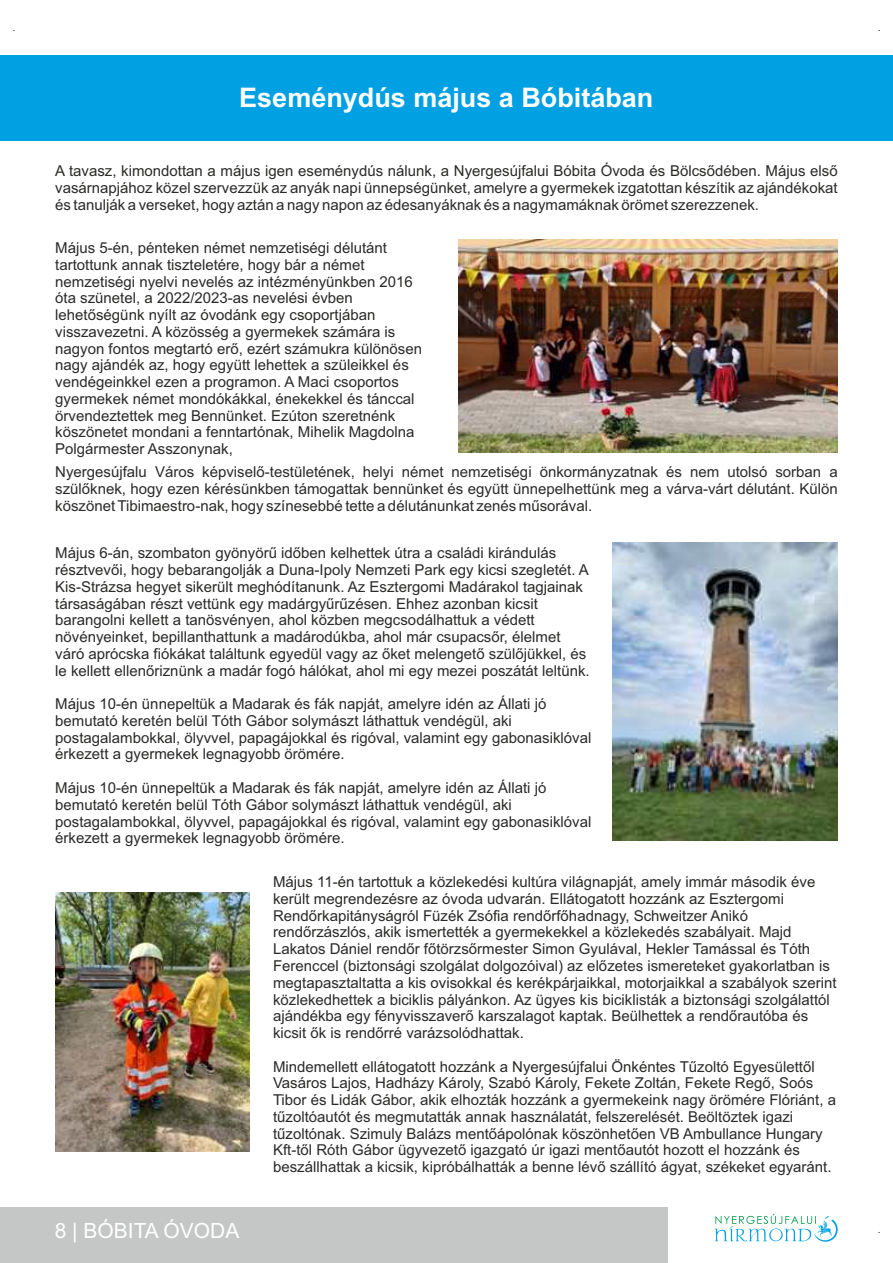
<style>
.page{position:relative;width:893px;height:1263px;background:#fff}
.page>*{position:absolute;margin:0;border:0;box-sizing:border-box;transform-origin:0 0}
.t1{font:700 27px "Arial";color:#fefefe}
.t2{font:21px "Arial";color:#fefefe}
.t3{font:15px/16.8px "Arial";color:#2b2a29}
</style>
<div class="page">
<div style="left:0;top:1208px;width:668px;height:55px;background:#c5c6c6"></div>
<svg style="left:715px;top:1214px;width:123px;height:28px"></svg>
<div style="left:0;top:55px;width:893px;height:85px;background:#00a0e3"></div>
<img style="left:458px;top:240px;width:380px;height:213px">
<img style="left:613px;top:542px;width:225px;height:298px">
<img style="left:55px;top:892px;width:195px;height:260px">
<h1 class="t1" style="left:239px;top:88px;width:416px">Eseménydús május a Bóbitában</h1>
<p class="t3" style="left:55px;top:164px;width:784px;text-align:justify">A tavasz, kimondottan a május igen eseménydús nálunk, a Nyergesújfalui Bóbita Óvoda és Bölcsődében. Május első vasárnapjához közel szervezzük az anyák napi ünnepségünket, amelyre a gyermekek izgatottan készítik az ajándékokat és tanulják a verseket, hogy aztán a nagy napon az édesanyáknak és a nagymamáknak örömet szerezzenek.</p>
<p class="t3" style="left:55px;top:241px;width:368px">Május 5-én, pénteken német nemzetiségi délutánt tartottunk annak tiszteletére, hogy bár a német nemzetiségi nyelvi nevelés az intézményünkben 2016 óta szünetel, a 2022/2023-as nevelési évben lehetőségünk nyílt az óvodánk egy csoportjában visszavezetni. A közösség a gyermekek számára is nagyon fontos megtartó erő, ezért számukra különösen nagy ajándék az, hogy együtt lehettek a szüleikkel és vendégeinkkel ezen a programon. A Maci csoportos gyermekek német mondókákkal, énekekkel és tánccal örvendeztettek meg Bennünket. Ezúton szeretnénk köszönetet mondani a fenntartónak, Mihelik Magdolna Polgármester Asszonynak,</p>
<p class="t3" style="left:55px;top:465px;width:784px;text-align:justify">Nyergesújfalu Város képviselő-testületének, helyi német nemzetiségi önkormányzatnak és nem utolsó sorban a szülőknek, hogy ezen kérésünkben támogattak bennünket és együtt ünnepelhettünk meg a várva-várt délutánt. Külön köszönet Tibimaestro-nak, hogy színesebbé tette a délutánunkat zenés műsorával.</p>
<p class="t3" style="left:55px;top:546px;width:536px">Május 6-án, szombaton gyönyörű időben kelhettek útra a családi kirándulás résztvevői, hogy bebarangolják a Duna-Ipoly Nemzeti Park egy kicsi szegletét. A Kis-Strázsa hegyet sikerült meghódítanunk. Az Esztergomi Madárakol tagjainak társaságában részt vettünk egy madárgyűrűzésen. Ehhez azonban kicsit barangolni kellett a tanösvényen, ahol közben megcsodálhattuk a védett növényeinket, bepillanthattunk a madárodúkba, ahol már csupacsőr, élelmet váró aprócska fiókákat találtunk egyedül vagy az őket melengető szülőjükkel, és le kellett ellenőriznünk a madár fogó hálókat, ahol mi egy mezei poszátát leltünk.</p>
<p class="t3" style="left:55px;top:697px;width:538px">Május 10-én ünnepeltük a Madarak és fák napját, amelyre idén az Állati jó bemutató keretén belül Tóth Gábor solymászt láthattuk vendégül, aki postagalambokkal, ölyvvel, papagájokkal és rigóval, valamint egy gabonasiklóval érkezett a gyermekek legnagyobb örömére.</p>
<p class="t3" style="left:55px;top:781px;width:538px">Május 10-én ünnepeltük a Madarak és fák napját, amelyre idén az Állati jó bemutató keretén belül Tóth Gábor solymászt láthattuk vendégül, aki postagalambokkal, ölyvvel, papagájokkal és rigóval, valamint egy gabonasiklóval érkezett a gyermekek legnagyobb örömére.</p>
<p class="t3" style="left:273px;top:875px;width:565px">Május 11-én tartottuk a közlekedési kultúra világnapját, amely immár második éve került megrendezésre az óvoda udvarán. Ellátogatott hozzánk az Esztergomi Rendőrkapitányságról Füzék Zsófia rendőrfőhadnagy, Schweitzer Anikó rendőrzászlós, akik ismertették a gyermekekkel a közlekedés szabályait. Majd Lakatos Dániel rendőr főtörzsőrmester Simon Gyulával, Hekler Tamással és Tóth Ferenccel (biztonsági szolgálat dolgozóival) az előzetes ismereteket gyakorlatban is megtapasztaltatta a kis ovisokkal és kerékpárjaikkal, motorjaikkal a szabályok szerint közlekedhettek a biciklis pályánkon. Az ügyes kis biciklisták a biztonsági szolgálattól ajándékba egy fényvisszaverő karszalagot kaptak. Beülhettek a rendőrautóba és kicsit ők is rendőrré varázsolódhattak.</p>
<p class="t3" style="left:273px;top:1059px;width:565px">Mindemellett ellátogatott hozzánk a Nyergesújfalui Önkéntes Tűzoltó Egyesülettől Vasáros Lajos, Hadházy Károly, Szabó Károly, Fekete Zoltán, Fekete Regő, Soós Tibor és Lidák Gábor, akik elhozták hozzánk a gyermekeink nagy örömére Flóriánt, a tűzoltóautót és megmutatták annak használatát, felszerelését. Beöltöztek igazi tűzoltónak. Szimuly Balázs mentőápolónak köszönhetően VB Ambullance Hungary Kft-től Róth Gábor ügyvezető igazgató úr igazi mentőautót hozott el hozzánk és beszállhattak a kicsik, kipróbálhatták a benne lévő szállító ágyat, székeket egyaránt.</p>
<h2 class="t2" style="left:55px;top:1223px;width:186px">8 | BÓBITA ÓVODA</h2>
</div>
